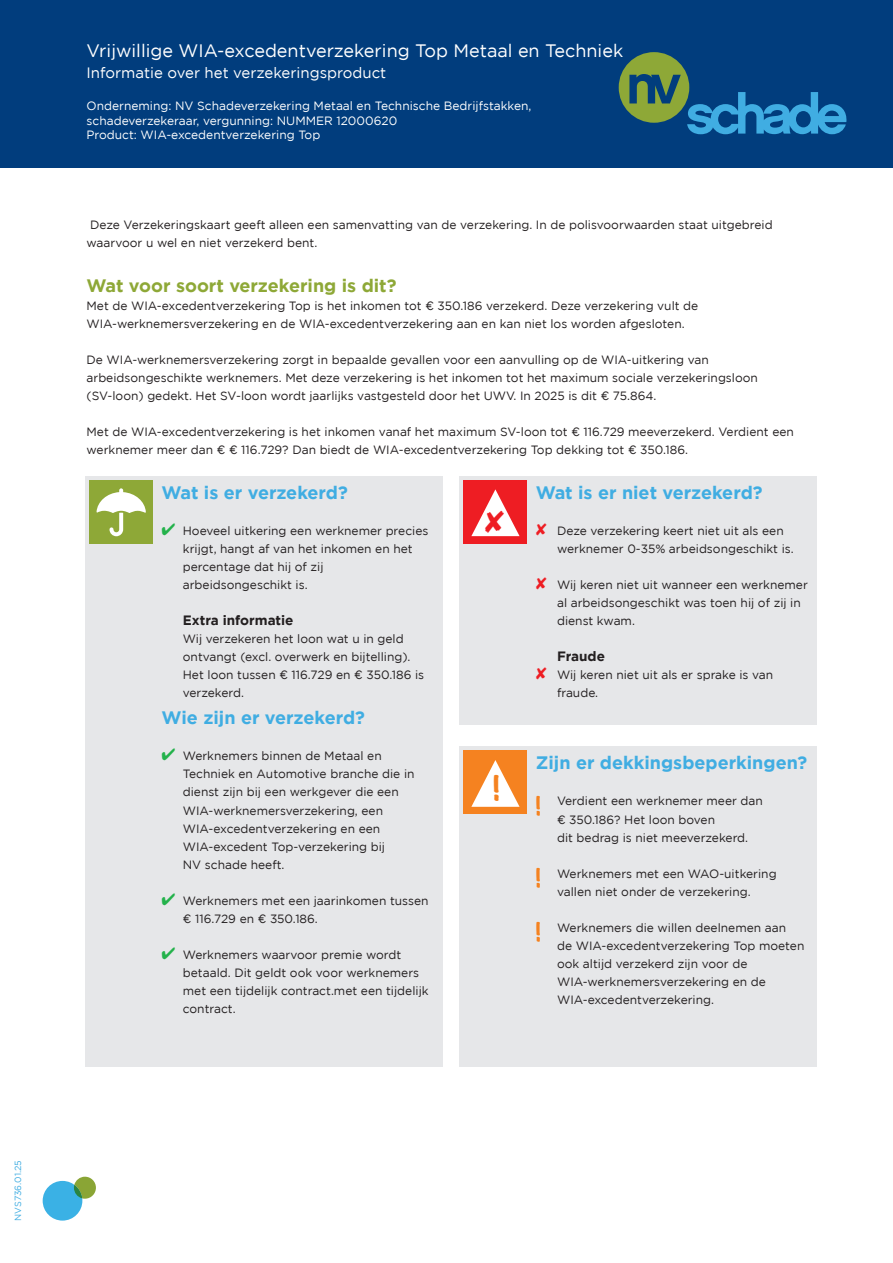
<style>
.page{position:relative;width:893px;height:1263px;background:#fff}
.page>*{position:absolute;margin:0;border:0;box-sizing:border-box;transform-origin:0 0}
.t1{font:100 31.5px "Marker Felt";color:#f58220}
.t2{font:700 18px "Gotham";color:#40ade2}
.t3{font:18px "Gotham";color:#fff}
.t4{font:700 18px "Gotham";color:#8ea837}
.t5{font:15px "Gotham";color:#fff}
.t6{font:700 13.5px "Gotham";color:#231f20}
.t7{font:12px/18px "Gotham";color:#231f20}
.t8{font:12px/14.4px "Gotham";color:#fff}
.t9{font:9px "Gotham";color:#40ade2}
.s1{color:#23b24b}
.s2{color:#ee1d23}
.s3{font-family:"Marker Felt";font-weight:100;font-size:24px;color:#f58220}
</style>
<div class="page">
<div style="left:459px;top:746px;width:357px;height:320px;background:#e6e7e9"></div>
<div style="left:459px;top:476px;width:357px;height:248px;background:#e6e7e9"></div>
<div style="left:85px;top:476px;width:357px;height:590px;background:#e6e7e9"></div>
<div style="left:0;top:0;width:893px;height:167px;background:#013d7d"></div>
<svg style="left:619px;top:52px;width:228px;height:82px"></svg>
<div style="left:89px;top:480px;width:64px;height:64px;background:#8ea837"></div>
<svg style="left:96px;top:488px;width:50px;height:48px"></svg>
<svg style="left:463px;top:750px;width:64px;height:64px"></svg>
<div style="left:43px;top:1181px;width:39px;height:39px;background:#3ab1e5;border-radius:50%"></div>
<svg style="left:74px;top:1177px;width:22px;height:22px"></svg>
<svg style="left:463px;top:480px;width:64px;height:64px"></svg>
<p class="t9" style="left:13px;top:1221px;width:62px;rotate:-90deg">NVS736.01.25</p>
<h2 class="t3" style="left:87px;top:41px;width:538px">Vrijwillige WIA-excedentverzekering Top Metaal en Techniek</h2>
<p class="t5" style="left:87px;top:64px;width:301px">Informatie over het verzekeringsproduct</p>
<p class="t8" style="left:87px;top:99px;width:447px">Onderneming: NV Schadeverzekering Metaal en Technische Bedrijfstakken, schadeverzekeraar, vergunning: NUMMER 12000620<br>Product: WIA-excedentverzekering Top</p>
<p class="t7" style="left:87px;top:216px;width:688px;text-indent:4px">Deze Verzekeringskaart geeft alleen een samenvatting van de verzekering. In de polisvoorwaarden staat uitgebreid waarvoor u wel en niet verzekerd bent.</p>
<h2 class="t4" style="left:87px;top:276px;width:312px">Wat voor soort verzekering is dit?</h2>
<p class="t7" style="left:87px;top:297px;width:613px">Met de WIA-excedentverzekering Top is het inkomen tot ¤ 350.186 verzekerd. Deze verzekering vult de<br>WIA-werknemersverzekering en de WIA-excedentverzekering aan en kan niet los worden afgesloten.</p>
<p class="t7" style="left:87px;top:351px;width:673px">De WIA-werknemersverzekering zorgt in bepaalde gevallen voor een aanvulling op de WIA-uitkering van arbeidsongeschikte werknemers. Met deze verzekering is het inkomen tot het maximum sociale verzekeringsloon (SV-loon) gedekt. Het SV-loon wordt jaarlijks vastgesteld door het UWV. In 2025 is dit ¤ 75.864.</p>
<p class="t7" style="left:87px;top:423px;width:709px">Met de WIA-excedentverzekering is het inkomen vanaf het maximum SV-loon tot ¤ 116.729 meeverzekerd. Verdient een werknemer meer dan ¤ ¤ 116.729? Dan biedt de WIA-excedentverzekering Top dekking tot ¤ 350.186.</p>
<h2 class="t2" style="left:162px;top:483px;width:188px">Wat is er verzekerd?</h2>
<p class="t7" style="left:183px;top:522px;width:247px;text-indent:-21px"><span class="s1">✔</span> Hoeveel uitkering een werknemer precies krijgt, hangt af van het inkomen en het percentage dat hij of zij arbeidsongeschikt is.</p>
<p class="t6" style="left:183px;top:613px;width:112px">Extra informatie</p>
<p class="t7" style="left:183px;top:630px;width:243px">Wij verzekeren het loon wat u in geld ontvangt (excl. overwerk en bijtelling).<br>Het loon tussen ¤ 116.729 en ¤ 350.186 is verzekerd.</p>
<h2 class="t2" style="left:162px;top:708px;width:205px">Wie zijn er verzekerd?</h2>
<p class="t7" style="left:183px;top:747px;width:233px;text-indent:-21px"><span class="s1">✔</span> Werknemers binnen de Metaal en<br>Techniek en Automotive branche die in dienst zijn bij een werkgever die een<br>WIA-werknemersverzekering, een<br>WIA-excedentverzekering en een<br>WIA-excedent Top-verzekering bij<br>NV schade heeft.</p>
<p class="t7" style="left:183px;top:891px;width:247px;text-indent:-21px"><span class="s1">✔</span> Werknemers met een jaarinkomen tussen ¤ 116.729 en ¤ 350.186.</p>
<p class="t7" style="left:183px;top:945px;width:247px;text-indent:-21px"><span class="s1">✔</span> Werknemers waarvoor premie wordt betaald. Dit geldt ook voor werknemers met een tijdelijk contract.met een tijdelijk contract.</p>
<h1 class="t1" style="left:493px;top:763px;width:8px">!</h1>
<h2 class="t2" style="left:536px;top:483px;width:228px">Wat is er niet verzekerd?</h2>
<p class="t7" style="left:557px;top:522px;width:238px;text-indent:-21px"><span class="s2">✘</span> Deze verzekering keert niet uit als een werknemer 0-35% arbeidsongeschikt is.</p>
<p class="t7" style="left:557px;top:576px;width:252px;text-indent:-21px"><span class="s2">✘</span> Wij keren niet uit wanneer een werknemer al arbeidsongeschikt was toen hij of zij in dienst kwam.</p>
<p class="t6" style="left:557px;top:649px;width:49px">Fraude</p>
<p class="t7" style="left:557px;top:666px;width:218px;text-indent:-21px"><span class="s2">✘</span> Wij keren niet uit als er sprake is van fraude.</p>
<h2 class="t2" style="left:536px;top:753px;width:273px">Zijn er dekkingsbeperkingen?</h2>
<p class="t7" style="left:557px;top:792px;width:207px;text-indent:-21px"><span class="s3">!</span> Verdient een werknemer meer dan ¤ 350.186? Het loon boven<br>dit bedrag is niet meeverzekerd.</p>
<p class="t7" style="left:536px;top:864px;width:242px;text-align:center"><span class="s3">!</span> Werknemers met een WAO-uitkering vallen niet onder de verzekering.</p>
<p class="t7" style="left:557px;top:918px;width:249px;text-indent:-21px"><span class="s3">!</span> Werknemers die willen deelnemen aan<br>de WIA-excedentverzekering Top moeten ook altijd verzekerd zijn voor de WIA-werknemersverzekering en de WIA-excedentverzekering.</p>
</div>
